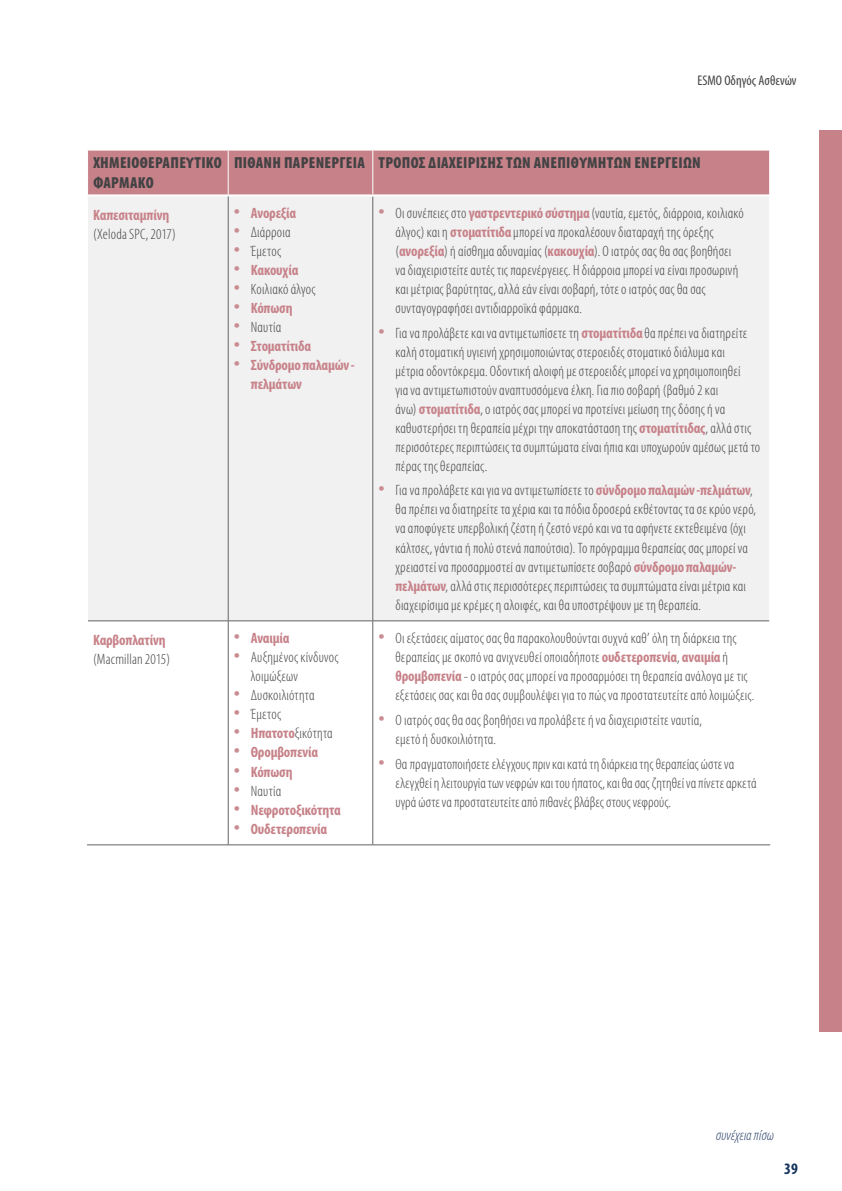
<style>
.page{position:relative;width:842px;height:1191px;background:#fff}
.page>*{position:absolute;margin:0;border:0;box-sizing:border-box;transform-origin:0 0}
.t1{font:900 condensed 16px/20px "Myriad Pro";letter-spacing:.02em;color:#434244}
.t2{font:700 condensed 16px "Myriad Pro";color:#14345d}
.t3{font:300 condensed 15px/19px "Myriad Pro";letter-spacing:.015em;color:#434244}
.t4{font:700 condensed 15px/19px "Myriad Pro";letter-spacing:-.015em;color:#c78289}
.t5{font:italic 300 condensed 15px "Myriad Pro";letter-spacing:.005em;color:#273e68}
.t6{font:condensed 14px "Myriad Pro";color:#434244}
.s1{font-weight:300;font-size:26px;color:#ca8c91}
.s2{font-size:26px;color:#ca8c91}
.s3{font-weight:700;color:#c78289}
</style>
<div class="page">
<div style="left:819px;top:130px;width:23px;height:902px;background:#c78289"></div>
<div style="left:88px;top:151px;width:681px;height:43px;background:#c78289"></div>
<div style="left:88px;top:196px;width:681px;height:424px;background:#f1f1f2"></div>
<svg style="left:88px;top:621px;width:681px;height:223px"></svg>
<hr style="left:228px;top:151px;width:1px;height:43px;background:#fff">
<hr style="left:372px;top:151px;width:1px;height:43px;background:#fff">
<hr style="left:372px;top:196px;width:1px;height:424px;background:#636466">
<hr style="left:372px;top:621px;width:1px;height:223px;background:#636466">
<hr style="left:228px;top:196px;width:1px;height:424px;background:#636466">
<hr style="left:228px;top:621px;width:1px;height:223px;background:#636466">
<hr style="left:88px;top:620px;width:140px;height:1px;background:#636466">
<hr style="left:228px;top:620px;width:145px;height:1px;background:#636466">
<hr style="left:373px;top:620px;width:396px;height:1px;background:#636466">
<hr style="left:87px;top:844px;width:141px;height:1px;background:#636466">
<hr style="left:228px;top:844px;width:145px;height:1px;background:#636466">
<hr style="left:373px;top:844px;width:397px;height:1px;background:#636466">
<p class="t6" style="left:697px;top:72px;width:101px">ESMO Oδηγός Ασθενών</p>
<p class="t1" style="left:93px;top:152px;width:130px">ΧΗΜΕΙΟΘΕΡΑΠΕΥΤΙΚΟ<br>ΦΑΡΜΑΚΟ</p>
<p class="t1" style="left:234px;top:152px;width:468px">ΠΙΘΑΝΗ ΠΑΡΕΝΕΡΓΕΙΑ ΤΡΟΠΟΣ ΔΙΑΧΕΙΡΙΣΗΣ ΤΩΝ ΑΝΕΠΙΘΥΜΗΤΩΝ ΕΝΕΡΓΕΙΩΝ</p>
<p class="t4" style="left:93px;top:205px;width:78px">Καπεσιταμπίνη</p>
<p class="t3" style="left:93px;top:224px;width:84px">(Xeloda SPC, 2017)</p>
<p class="t4" style="left:234px;top:203px;width:64px"><span class="s1">•</span> Aνορεξία</p>
<p class="t3" style="left:234px;top:222px;width:58px"><span class="s2">•</span> Διάρροια</p>
<p class="t3" style="left:234px;top:241px;width:49px"><span class="s2">•</span> Έμετος</p>
<p class="t4" style="left:234px;top:260px;width:66px"><span class="s1">•</span> Κακουχία</p>
<p class="t3" style="left:234px;top:279px;width:83px"><span class="s2">•</span> Κοιλιακό άλγος</p>
<p class="t4" style="left:234px;top:298px;width:60px"><span class="s1">•</span> Κόπωση</p>
<p class="t3" style="left:234px;top:317px;width:49px"><span class="s2">•</span> Ναυτία</p>
<p class="t4" style="left:234px;top:336px;width:79px"><span class="s1">•</span> Στοματίτιδα</p>
<p class="t4" style="left:251px;top:355px;width:105px;text-indent:-17px"><span class="s1">•</span> Σύνδρομο παλαμών - πελμάτων</p>
<p class="t3" style="left:395px;top:203px;width:350px;text-indent:-17px"><span class="s2">•</span> Οι συνέπειες στο <span class="s3">γαστρεντερικό σύστημα</span> (ναυτία, εμετός, διάρροια, κοιλιακό άλγος) και η <span class="s3">στοματίτιδα</span> μπορεί να προκαλέσουν διαταραχή της όρεξης (<span class="s3">ανορεξία</span>) ή αίσθημα αδυναμίας (<span class="s3">κακουχία</span>). Ο ιατρός σας θα σας βοηθήσει να διαχειριστείτε αυτές τις παρενέργειες. Η διάρροια μπορεί να είναι προσωρινή και μέτριας βαρύτητας, αλλά εάν είναι σοβαρή, τότε ο ιατρός σας θα σας συνταγογραφήσει αντιδιαρροϊκά φάρμακα.</p>
<p class="t3" style="left:395px;top:323px;width:366px;text-indent:-17px"><span class="s2">•</span> Για να προλάβετε και να αντιμετωπίσετε τη <span class="s3">στοματίτιδα</span> θα πρέπει να διατηρείτε καλή στοματική υγιεινή χρησιμοποιώντας στεροειδές στοματικό διάλυμα και<br>μέτρια οδοντόκρεμα. Οδοντική αλοιφή με στεροειδές μπορεί να χρησιμοποιηθεί<br>για να αντιμετωπιστούν αναπτυσσόμενα έλκη. Για πιο σοβαρή (βαθμό 2 και<br>άνω) <span class="s3">στοματίτιδα</span>, ο ιατρός σας μπορεί να προτείνει μείωση της δόσης ή να καθυστερήσει τη θεραπεία μέχρι την αποκατάσταση της <span class="s3">στοματίτιδας</span>, αλλά στις περισσότερες περιπτώσεις τα συμπτώματα είναι ήπια και υποχωρούν αμέσως μετά το πέρας της θεραπείας.</p>
<p class="t3" style="left:395px;top:481px;width:362px;text-indent:-17px"><span class="s2">•</span> Για να προλάβετε και για να αντιμετωπίσετε το <span class="s3">σύνδρομο παλαμών -πελμάτων</span>, θα πρέπει να διατηρείτε τα χέρια και τα πόδια δροσερά εκθέτοντας τα σε κρύο νερό, να αποφύγετε υπερβολική ζέστη ή ζεστό νερό και να τα αφήνετε εκτεθειμένα (όχι κάλτσες, γάντια ή πολύ στενά παπούτσια). Το πρόγραμμα θεραπείας σας μπορεί να χρειαστεί να προσαρμοστεί αν αντιμετωπίσετε σοβαρό <span class="s3">σύνδρομο παλαμών&shy;πελμάτων</span>, αλλά στις περισσότερες περιπτώσεις τα συμπτώματα είναι μέτρια και διαχειρίσιμα με κρέμες η αλοιφές, και θα υποστρέψουν με τη θεραπεία.</p>
<p class="t4" style="left:93px;top:630px;width:74px">Καρβοπλατίνη</p>
<p class="t3" style="left:93px;top:649px;width:78px">(Macmillan 2015)</p>
<p class="t4" style="left:234px;top:628px;width:57px"><span class="s1">•</span> Αναιμία</p>
<p class="t3" style="left:251px;top:648px;width:89px;text-indent:-17px"><span class="s2">•</span> Αυξημένος κίνδυνος λοιμώξεων</p>
<p class="t3" style="left:234px;top:686px;width:82px"><span class="s2">•</span> Δυσκοιλιότητα</p>
<p class="t3" style="left:234px;top:705px;width:49px"><span class="s2">•</span> Έμετος</p>
<p class="t3" style="left:234px;top:724px;width:100px"><span class="s2">•</span> <span class="s3">Ηπατοτο</span>ξικότητα</p>
<p class="t4" style="left:234px;top:742px;width:86px"><span class="s1">•</span> Θρομβοπενία</p>
<p class="t4" style="left:234px;top:761px;width:60px"><span class="s1">•</span> Κόπωση</p>
<p class="t3" style="left:234px;top:781px;width:49px"><span class="s2">•</span> Ναυτία</p>
<p class="t4" style="left:234px;top:799px;width:108px"><span class="s1">•</span> Νεφροτοξικότητα</p>
<p class="t4" style="left:234px;top:818px;width:95px"><span class="s1">•</span> Ουδετεροπενία</p>
<p class="t3" style="left:395px;top:629px;width:360px;text-indent:-17px"><span class="s2">•</span> Οι εξετάσεις αίματος σας θα παρακολουθούνται συχνά καθ’ όλη τη διάρκεια της θεραπείας με σκοπό να ανιχνευθεί οποιαδήποτε <span class="s3">ουδετεροπενία</span>, <span class="s3">αναιμία</span> ή <span class="s3">θρομβοπενία</span> - ο ιατρός σας μπορεί να προσαρμόσει τη θεραπεία ανάλογα με τις εξετάσεις σας και θα σας συμβουλέψει για το πώς να προστατευτείτε από λοιμώξεις.</p>
<p class="t3" style="left:395px;top:710px;width:308px;text-indent:-17px"><span class="s2">•</span> Ο ιατρός σας θα σας βοηθήσει να προλάβετε ή να διαχειριστείτε ναυτία, εμετό ή δυσκοιλιότητα.</p>
<p class="t3" style="left:395px;top:754px;width:363px;text-indent:-17px"><span class="s2">•</span> Θα πραγματοποιήσετε ελέγχους πριν και κατά τη διάρκεια της θεραπείας ώστε να ελεγχθεί η λειτουργία των νεφρών και του ήπατος, και θα σας ζητηθεί να πίνετε αρκετά υγρά ώστε να προστατευτείτε από πιθανές βλάβες στους νεφρούς.</p>
<p class="t5" style="left:716px;top:1125px;width:59px">συνέχεια πίσω</p>
<p class="t2" style="left:784px;top:1159px;width:15px">39</p>
</div>
